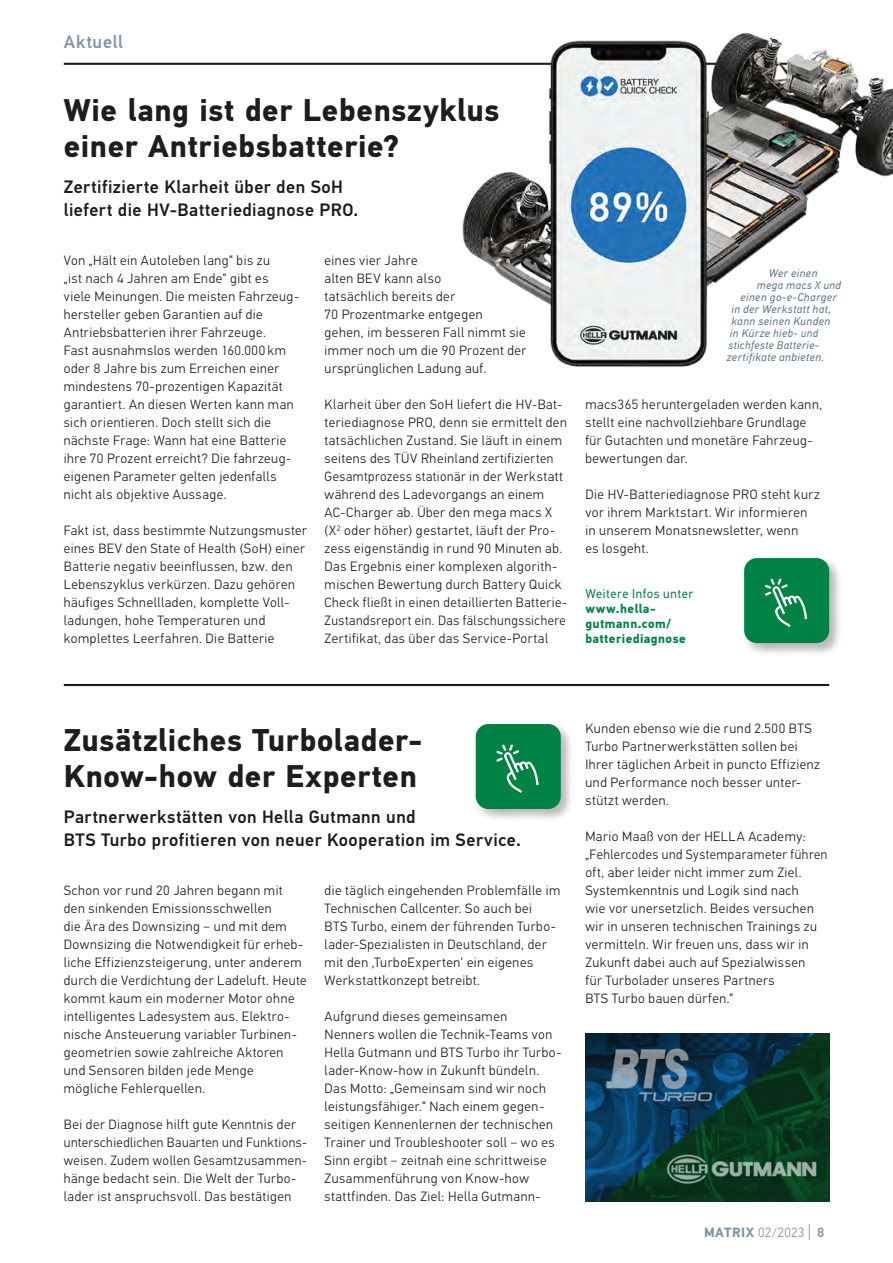
<style>
.page{position:relative;width:893px;height:1263px;background:#fff}
.page>*{position:absolute;margin:0;border:0;box-sizing:border-box;transform-origin:0 0}
.t1{font:700 31.5px/36px "Hella DIN Universal";letter-spacing:.015em;color:#1d1d1b}
.t2{font:500 18px/22.5px "Hella DIN Universal";letter-spacing:.025em;color:#1d1d1b}
.t3{font:500 18px "Hella DIN Universal";letter-spacing:.04em;color:#8495a2}
.t4{font:300 13.5px/18px "Hella DIN Universal";letter-spacing:.04em;color:#1d1d1b}
.t5{font:300 13.5px "Hella DIN Universal";letter-spacing:.02em;color:#8495a2}
.t6{font:700 12.75px/15px "Hella DIN Universal";letter-spacing:.035em;color:#008244}
.t7{font:12.75px "Hella DIN Universal";letter-spacing:.045em;color:#008244}
.t8{font:italic 11.25px "Hella DIN Universal";letter-spacing:.04em;color:#5e7786}
.s1{font-weight:700}
.s2{font-size:18px}
.s3{font-weight:500}
</style>
<div class="page">
<hr style="left:64px;top:63px;width:765px;height:2px;background:#1d1d1b">
<img style="left:585px;top:1033px;width:244px;height:168px">
<hr style="left:64px;top:684px;width:765px;height:2px;background:#1d1d1b">
<img style="left:393px;top:33px;width:500px;height:334px">
<div style="left:743px;top:557px;width:99px;height:99px;background:#1d1d1b;opacity:.3"></div>
<div style="left:744px;top:558px;width:85px;height:85px;background:#008244;border-radius:13px"></div>
<svg style="left:765px;top:578px;width:42px;height:49px"></svg>
<div style="left:474px;top:723px;width:100px;height:99px;background:#1d1d1b;opacity:.3"></div>
<div style="left:476px;top:724px;width:85px;height:85px;background:#008244;border-radius:13px"></div>
<svg style="left:496px;top:744px;width:43px;height:49px"></svg>
<h2 class="t3" style="left:64px;top:30px;width:61px">Aktuell</h2>
<h1 class="t1" style="left:64px;top:94px;width:437px">Wie lang ist der Lebenszyklus einer Antriebsbatterie?</h1>
<h2 class="t2" style="left:64px;top:177px;width:296px">Zertifizierte Klarheit über den SoH liefert die HV-Batteriediagnose PRO.</h2>
<p class="t4" style="left:64px;top:252px;width:235px">Von „Hält ein Autoleben lang“ bis zu<br>„ist nach 4 Jahren am Ende“ gibt es viele Meinungen. Die meisten Fahrzeug&shy;hersteller geben Garantien auf die Antriebsbatterien ihrer Fahrzeuge.<br>Fast ausnahmslos werden 160.000 km oder 8 Jahre bis zum Erreichen einer mindestens 70-prozentigen Kapazität garantiert. An diesen Werten kann man sich orientieren. Doch stellt sich die nächste Frage: Wann hat eine Batterie ihre 70 Prozent erreicht? Die fahrzeug&shy;eigenen Parameter gelten jedenfalls nicht als objektive Aussage.</p>
<p class="t4" style="left:64px;top:522px;width:245px">Fakt ist, dass bestimmte Nutzungsmuster eines BEV den State of Health (SoH) einer Batterie negativ beeinflussen, bzw. den Lebenszyklus verkürzen. Dazu gehören häufiges Schnellladen, komplette Voll&shy;ladungen, hohe Temperaturen und komplettes Leerfahren. Die Batterie</p>
<p class="t4" style="left:325px;top:252px;width:203px">eines vier Jahre<br>alten BEV kann also<br>tatsächlich bereits der<br>70 Prozentmarke entgegen<br>gehen, im besseren Fall nimmt sie immer noch um die 90 Prozent der ursprünglichen Ladung auf.</p>
<p class="t4" style="left:325px;top:396px;width:244px">Klarheit über den SoH liefert die HV-Bat&shy;teriediagnose PRO, denn sie ermittelt den tatsächlichen Zustand. Sie läuft in einem seitens des TÜV Rheinland zertifizierten Gesamtprozess stationär in der Werkstatt während des Ladevorgangs an einem AC-Charger ab. Über den mega macs X (X<sup>2</sup> oder höher) gestartet, läuft der Pro&shy;zess eigenständig in rund 90 Minuten ab.<br>Das Ergebnis einer komplexen algorith&shy;mischen Bewertung durch Battery Quick Check fließt in einen detaillierten Batterie-Zustandsreport ein. Das fälschungssichere Zertifikat, das über das Service-Portal</p>
<p class="t4" style="left:585px;top:396px;width:238px">macs365 heruntergeladen werden kann, stellt eine nachvollziehbare Grundlage für Gutachten und monetäre Fahrzeug&shy;bewertungen dar.</p>
<p class="t8" style="left:769px;top:266px;width:50px">Wer einen</p>
<p class="t8" style="left:757px;top:278px;width:85px">mega macs X und</p>
<p class="t8" style="left:740px;top:290px;width:98px">einen go-e-Charger</p>
<p class="t8" style="left:731px;top:302px;width:101px">in der Werkstatt hat,</p>
<p class="t8" style="left:731px;top:314px;width:101px">kann seinen Kunden</p>
<p class="t8" style="left:730px;top:326px;width:90px">in Kürze hieb- und</p>
<p class="t8" style="left:728px;top:338px;width:91px">stichfeste Batterie-</p>
<p class="t8" style="left:727px;top:350px;width:99px">zertifikate anbieten.</p>
<p class="t4" style="left:585px;top:486px;width:236px">Die HV-Batteriediagnose PRO steht kurz vor ihrem Marktstart. Wir informieren in unserem Monatsnewsletter, wenn<br>es losgeht.</p>
<p class="t7" style="left:585px;top:586px;width:109px">Weitere Infos unter</p>
<p class="t6" style="left:585px;top:602px;width:102px">www.hella&shy;gutmann.com/ batteriediagnose</p>
<h1 class="t1" style="left:64px;top:724px;width:360px">Zusätzliches Turbolader-<br>Know-how der Experten</h1>
<h2 class="t2" style="left:64px;top:807px;width:459px">Partnerwerkstätten von Hella Gutmann und<br>BTS Turbo profitieren von neuer Kooperation im Service.</h2>
<p class="t4" style="left:64px;top:882px;width:245px">Schon vor rund 20 Jahren begann mit den sinkenden Emissionsschwellen<br>die Ära des Downsizing − und mit dem Downsizing die Notwendigkeit für erheb&shy;liche Effizienzsteigerung, unter anderem durch die Verdichtung der Ladeluft. Heute kommt kaum ein moderner Motor ohne intelligentes Ladesystem aus. Elektro&shy;nische Ansteuerung variabler Turbinen&shy;geometrien sowie zahlreiche Aktoren und Sensoren bilden jede Menge mögliche Fehlerquellen.</p>
<p class="t4" style="left:64px;top:1116px;width:245px">Bei der Diagnose hilft gute Kenntnis der unterschiedlichen Bauarten und Funktions&shy;weisen. Zudem wollen Gesamtzusammen&shy;hänge bedacht sein. Die Welt der Turbo&shy;lader ist anspruchsvoll. Das bestätigen</p>
<p class="t4" style="left:325px;top:882px;width:237px">die täglich eingehenden Problemfälle im Technischen Callcenter. So auch bei<br>BTS Turbo, einem der führenden Turbo&shy;lader-Spezialisten in Deutschland, der mit den ‚TurboExperten‘ ein eigenes Werkstattkonzept betreibt.</p>
<p class="t4" style="left:325px;top:1008px;width:238px">Aufgrund dieses gemeinsamen<br>Nenners wollen die Technik-Teams von Hella Gutmann und BTS Turbo ihr Turbo&shy;lader-Know-how in Zukunft bündeln.<br>Das Motto: „Gemeinsam sind wir noch leistungsfähiger.“ Nach einem gegen&shy;seitigen Kennenlernen der technischen Trainer und Troubleshooter soll − wo es Sinn ergibt − zeitnah eine schrittweise Zusammenführung von Know-how stattfinden. Das Ziel: Hella Gutmann-</p>
<p class="t4" style="left:585px;top:720px;width:236px">Kunden ebenso wie die rund 2.500 BTS Turbo Partnerwerkstätten sollen bei Ihrer täglichen Arbeit in puncto Effizienz und Performance noch besser unter&shy;stützt werden.</p>
<p class="t4" style="left:585px;top:828px;width:243px">Mario Maaß von der HELLA Academy: „Fehlercodes und Systemparameter führen oft, aber leider nicht immer zum Ziel.<br>Systemkenntnis und Logik sind nach<br>wie vor unersetzlich. Beides versuchen wir in unseren technischen Trainings zu vermitteln. Wir freuen uns, dass wir in Zukunft dabei auch auf Spezialwissen<br>für Turbolader unseres Partners<br>BTS Turbo bauen dürfen.“</p>
<p class="t5" style="left:704px;top:1224px;width:122px"><span class="s1">MATRIX</span> 02/2023 <span class="s2">|</span> <span class="s3">8</span></p>
</div>
